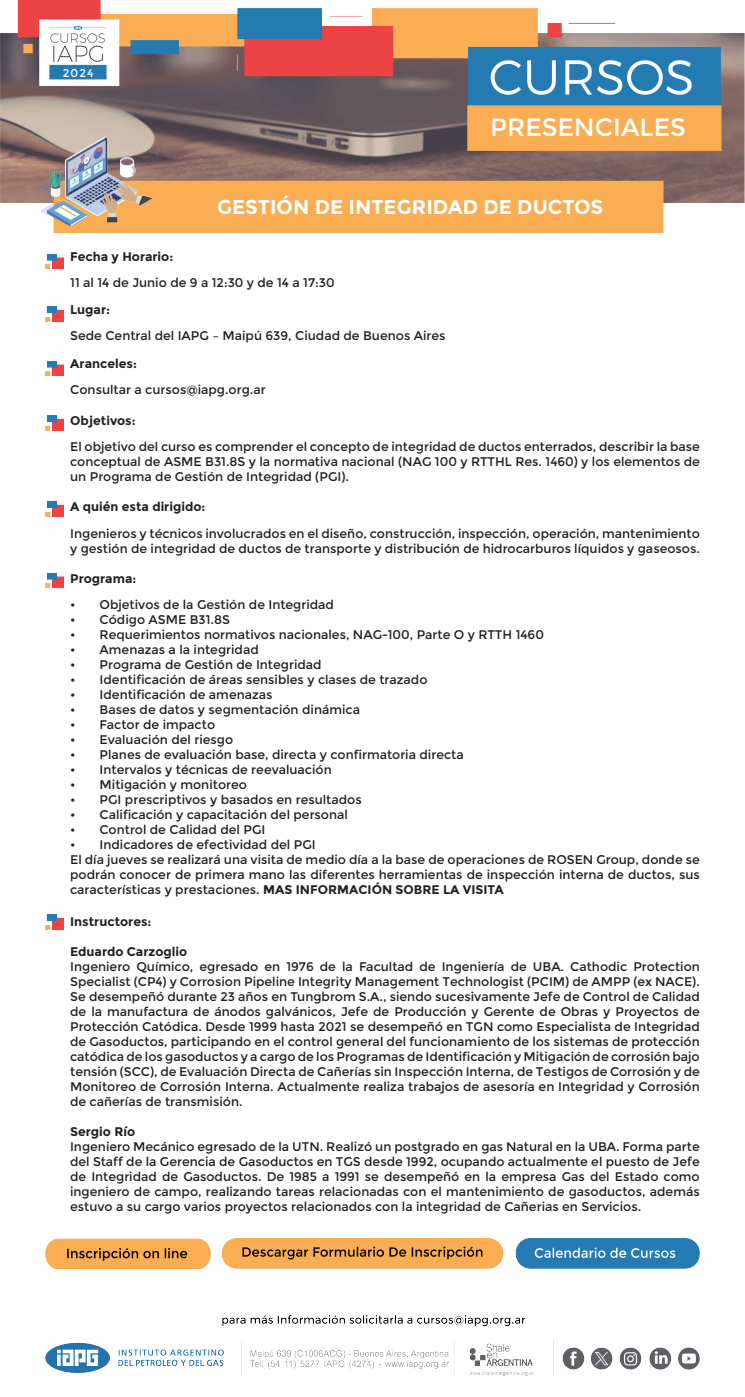
<style>
.page{position:relative;width:745px;height:1397px;background:#fff}
.page>*{position:absolute;margin:0;border:0;box-sizing:border-box;transform-origin:0 0}
.t1{font:25px "Montserrat";color:#fff}
.t2{font:700 20px "Montserrat";color:#fff}
.t3{font:12.5px/15px "Montserrat";color:#231f20;text-align:justify}
.t4{font:700 12.5px "Montserrat";color:#231f20}
.t5{font:11.25px "Montserrat";color:#fff}
.s1{font-weight:700}
</style>
<div class="page">
<img style="left:0;top:0;width:744px;height:203px">
<img style="left:45px;top:254px;width:18px;height:15px">
<img style="left:45px;top:415px;width:18px;height:15px">
<img style="left:45px;top:501px;width:18px;height:15px">
<img style="left:45px;top:573px;width:18px;height:15px">
<img style="left:45px;top:914px;width:18px;height:15px">
<div style="left:467px;top:105px;width:254px;height:46px;background:#faad52;border:1px solid #faad52"></div>
<img style="left:45px;top:306px;width:18px;height:15px">
<img style="left:45px;top:361px;width:18px;height:14px">
<img style="left:45px;top:1340px;width:654px;height:35px">
<img style="left:45px;top:1238px;width:654px;height:87px">
<div style="left:54px;top:181px;width:609px;height:52px;background:#faad52"></div>
<img style="left:41px;top:137px;width:111px;height:88px">
<p class="t5" style="left:63px;top:66px;width:32px">2024</p>
<h1 class="t1" style="left:489px;top:113px;width:197px">PRESENCIALES</h1>
<h2 class="t2" style="left:217px;top:195px;width:387px">GESTIÓN DE INTEGRIDAD DE DUCTOS</h2>
<p class="t4" style="left:70px;top:249px;width:104px">Fecha y Horario:</p>
<p class="t3" style="left:70px;top:275px;width:266px">11 al 14 de Junio de 9 a 12:30 y de 14 a 17:30</p>
<p class="t4" style="left:70px;top:302px;width:41px">Lugar:</p>
<p class="t3" style="left:70px;top:328px;width:376px">Sede Central del IAPG – Maipú 639, Ciudad de Buenos Aires</p>
<p class="t4" style="left:70px;top:356px;width:68px">Aranceles:</p>
<p class="t3" style="left:70px;top:382px;width:197px">Consultar a cursos@iapg.org.ar</p>
<p class="t4" style="left:70px;top:413px;width:67px">Objetivos:</p>
<p class="t3" style="left:70px;top:439px;width:631px">El objetivo del curso es comprender el concepto de integridad de ductos enterrados, describir la base conceptual de ASME B31.8S y la normativa nacional (NAG 100 y RTTHL Res. 1460) y los elementos de un Programa de Gestión de Integridad (PGI).</p>
<p class="t4" style="left:70px;top:499px;width:137px">A quién esta dirigido:</p>
<p class="t3" style="left:70px;top:525px;width:630px">Ingenieros y técnicos involucrados en el diseño, construcción, inspección, operación, mantenimiento y gestión de integridad de ductos de transporte y distribución de hidrocarburos líquidos y gaseosos.</p>
<p class="t4" style="left:70px;top:571px;width:68px">Programa:</p>
<p class="t3" style="left:70px;top:597px;width:265px">• Objetivos de la Gestión de Integridad</p>
<p class="t3" style="left:70px;top:612px;width:161px">• Ÿ Código ASME B31.8S</p>
<p class="t3" style="left:70px;top:627px;width:475px">• Ÿ Requerimientos normativos nacionales, NAG-100, Parte O y RTTH 1460</p>
<p class="t3" style="left:70px;top:642px;width:190px">• Ÿ Amenazas a la integridad</p>
<p class="t3" style="left:70px;top:657px;width:253px">• Ÿ Programa de Gestión de Integridad</p>
<p class="t3" style="left:70px;top:672px;width:358px">• Ÿ Identificación de áreas sensibles y clases de trazado</p>
<p class="t3" style="left:70px;top:687px;width:204px">• Ÿ Identificación de amenazas</p>
<p class="t3" style="left:70px;top:702px;width:291px">• Ÿ Bases de datos y segmentación dinámica</p>
<p class="t3" style="left:70px;top:717px;width:146px">• Ÿ Factor de impacto</p>
<p class="t3" style="left:70px;top:732px;width:164px">• Ÿ Evaluación del riesgo</p>
<p class="t3" style="left:70px;top:747px;width:395px">• Ÿ Planes de evaluación base, directa y confirmatoria directa</p>
<p class="t3" style="left:70px;top:762px;width:263px">• Ÿ Intervalos y técnicas de reevaluación</p>
<p class="t3" style="left:70px;top:777px;width:178px">• Ÿ Mitigación y monitoreo</p>
<p class="t3" style="left:70px;top:792px;width:293px">• Ÿ PGI prescriptivos y basados en resultados</p>
<p class="t3" style="left:70px;top:807px;width:279px">• Ÿ Calificación y capacitación del personal</p>
<p class="t3" style="left:70px;top:822px;width:196px">• Ÿ Control de Calidad del PGI</p>
<p class="t3" style="left:70px;top:837px;width:630px;text-align:left">• Ÿ Indicadores de efectividad del PGI<br>El día jueves se realizará una visita de medio día a la base de operaciones de ROSEN Group, donde se podrán conocer de primera mano las diferentes herramientas de inspección interna de ductos, sus características y prestaciones. <span class="s1">MAS INFORMACIÓN SOBRE LA VISITA</span></p>
<p class="t4" style="left:70px;top:913px;width:83px">Instructores:</p>
<p class="t4" style="left:70px;top:943px;width:118px">Eduardo Carzoglio</p>
<p class="t3" style="left:70px;top:958px;width:631px">Ingeniero Químico, egresado en 1976 de la Facultad de Ingeniería de UBA. Cathodic Protection Specialist (CP4) y Corrosion Pipeline Integrity Management Technologist (PCIM) de AMPP (ex NACE).<br>Se desempeñó durante 23 años en Tungbrom S.A., siendo sucesivamente Jefe de Control de Calidad de la manufactura de ánodos galvánicos, Jefe de Producción y Gerente de Obras y Proyectos de Protección Catódica. Desde 1999 hasta 2021 se desempeñó en TGN como Especialista de Integridad de Gasoductos, participando en el control general del funcionamiento de los sistemas de protección catódica de los gasoductos y a cargo de los Programas de Identificación y Mitigación de corrosión bajo tensión (SCC), de Evaluación Directa de Cañerías sin Inspección Interna, de Testigos de Corrosión y de Monitoreo de Corrosión Interna. Actualmente realiza trabajos de asesoría en Integridad y Corrosión de cañerías de transmisión.</p>
<p class="t4" style="left:70px;top:1123px;width:67px">Sergio Río</p>
<p class="t3" style="left:70px;top:1138px;width:630px">Ingeniero Mecánico egresado de la UTN. Realizó un postgrado en gas Natural en la UBA. Forma parte del Staff de la Gerencia de Gasoductos en TGS desde 1992, ocupando actualmente el puesto de Jefe de Integridad de Gasoductos. De 1985 a 1991 se desempeñó en la empresa Gas del Estado como ingeniero de campo, realizando tareas relacionadas con el mantenimiento de gasoductos, además estuvo a su cargo varios proyectos relacionados con la integridad de Cañerias en Servicios.</p>
</div>
